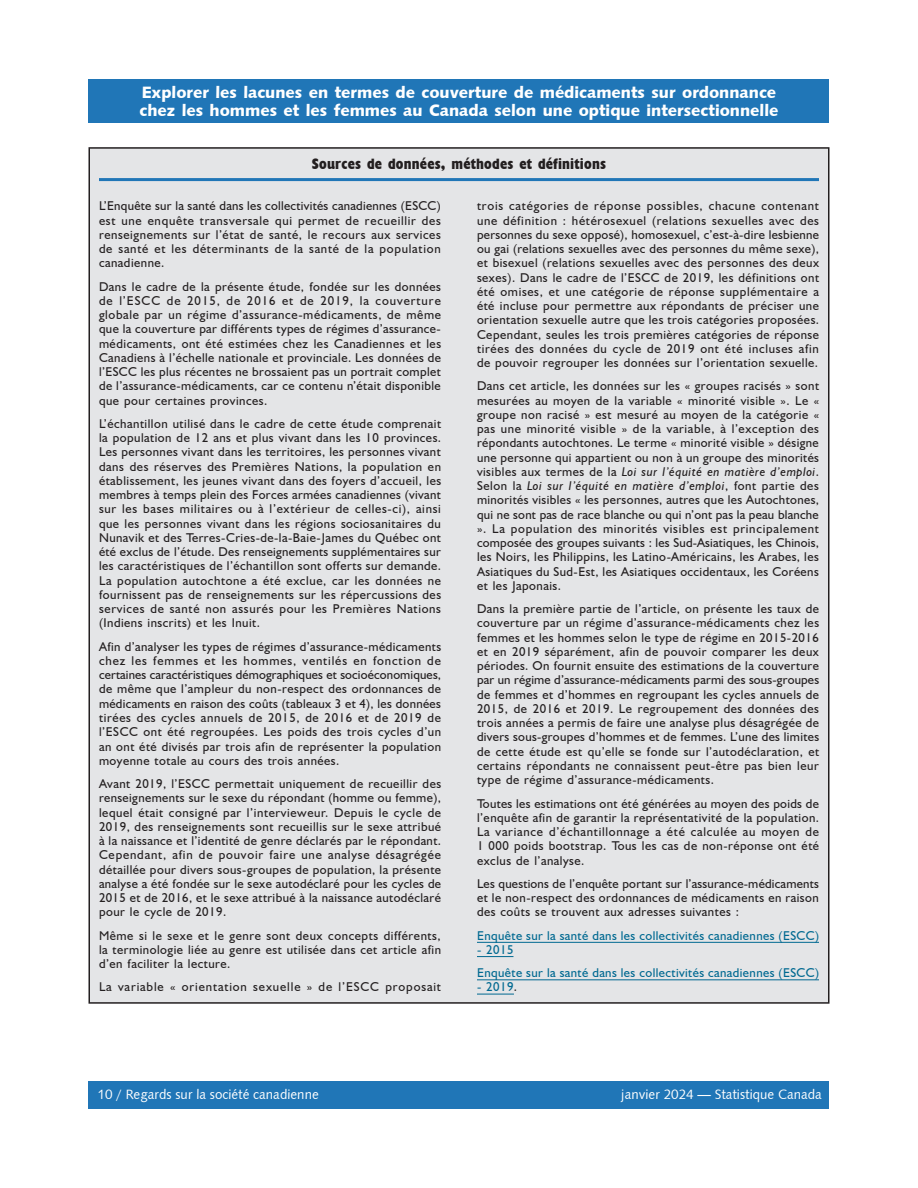
<style>
.page{position:relative;width:918px;height:1188px;background:#fff}
.page>*{position:absolute;margin:0;border:0;box-sizing:border-box;transform-origin:0 0}
.t1{font:16.5px/18px "Humanist 531 BT Black A";color:#fff}
.t2{font:700 condensed 15px "Humanist 521 BT Xtra";letter-spacing:.01em;color:#231f20}
.t3{font:13.5px "Humanist 531 BT Roman A";color:#fff}
.t4{font:12.75px/14.2px "Humanist 521 BT";letter-spacing:.04em;color:#231f20;text-align:justify}
.t5{font:12.75px/23.2px "Humanist 521 BT";letter-spacing:.03em;color:#006991}
.t6{font:12.75px "Humanist 521 BT";letter-spacing:.07em;color:#231f20}
.s1{font-style:italic}
.s2{color:#231f20}
</style>
<div class="page">
<div style="left:88px;top:1081px;width:742px;height:27px;background:#2076b7"></div>
<div style="left:88px;top:80px;width:742px;height:43px;background:#2076b7"></div>
<div style="left:89px;top:148px;width:740px;height:855px;background:#e4e5e7"></div>
<hr style="left:99px;top:178px;width:720px;height:3px;background:#2076b7">
<hr style="left:477px;top:942px;width:342px;height:1px;background:#006991">
<hr style="left:477px;top:956px;width:36px;height:1px;background:#006991">
<hr style="left:477px;top:980px;width:342px;height:1px;background:#006991">
<hr style="left:477px;top:994px;width:37px;height:1px;background:#006991">
<p class="t1" style="left:140px;top:83px;width:640px">Explorer les lacunes en termes de couverture de médicaments sur ordonnance chez les hommes et les femmes au Canada selon une optique intersectionnelle</p>
<p class="t2" style="left:312px;top:155px;width:296px">Sources de données, méthodes et définitions</p>
<p class="t4" style="left:99px;top:199px;width:343px">L’Enquête sur la santé dans les collectivités canadiennes (ESCC) est une enquête transversale qui permet de recueillir des renseignements sur l’état de santé, le recours aux services de santé et les déterminants de la santé de la population canadienne.</p>
<p class="t4" style="left:99px;top:279px;width:344px">Dans le cadre de la présente étude, fondée sur les données de l’ESCC de 2015, de 2016 et de 2019, la couverture globale par un régime d’assurance-médicaments, de même que la couverture par différents types de régimes d’assurance&shy;médicaments, ont été estimées chez les Canadiennes et les Canadiens à l’échelle nationale et provinciale. Les données de l’ESCC les plus récentes ne brossaient pas un portrait complet de l’assurance-médicaments, car ce contenu n’était disponible que pour certaines provinces.</p>
<p class="t4" style="left:99px;top:416px;width:344px">L’échantillon utilisé dans le cadre de cette étude comprenait la population de 12 ans et plus vivant dans les 10 provinces.<br>Les personnes vivant dans les territoires, les personnes vivant dans des réserves des Premières Nations, la population en établissement, les jeunes vivant dans des foyers d’accueil, les membres à temps plein des Forces armées canadiennes (vivant sur les bases militaires ou à l’extérieur de celles-ci), ainsi que les personnes vivant dans les régions sociosanitaires du Nunavik et des Terres-Cries-de-la-Baie-James du Québec ont été exclus de l’étude. Des renseignements supplémentaires sur les caractéristiques de l’échantillon sont offerts sur demande.<br>La population autochtone a été exclue, car les données ne fournissent pas de renseignements sur les répercussions des services de santé non assurés pour les Premières Nations (Indiens inscrits) et les Inuit.</p>
<p class="t4" style="left:99px;top:639px;width:344px">Afin d’analyser les types de régimes d’assurance-médicaments chez les femmes et les hommes, ventilés en fonction de certaines caractéristiques démographiques et socioéconomiques, de même que l’ampleur du non-respect des ordonnances de médicaments en raison des coûts (tableaux 3 et 4), les données tirées des cycles annuels de 2015, de 2016 et de 2019 de l’ESCC ont été regroupées. Les poids des trois cycles d’un an ont été divisés par trois afin de représenter la population moyenne totale au cours des trois années.</p>
<p class="t4" style="left:99px;top:776px;width:344px">Avant 2019, l’ESCC permettait uniquement de recueillir des renseignements sur le sexe du répondant (homme ou femme), lequel était consigné par l’intervieweur. Depuis le cycle de 2019, des renseignements sont recueillis sur le sexe attribué à la naissance et l’identité de genre déclarés par le répondant.<br>Cependant, afin de pouvoir faire une analyse désagrégée détaillée pour divers sous-groupes de population, la présente analyse a été fondée sur le sexe autodéclaré pour les cycles de 2015 et de 2016, et le sexe attribué à la naissance autodéclaré pour le cycle de 2019.</p>
<p class="t4" style="left:99px;top:928px;width:344px">Même si le sexe et le genre sont deux concepts différents, la terminologie liée au genre est utilisée dans cet article afin d’en faciliter la lecture.</p>
<p class="t6" style="left:99px;top:979px;width:344px">La variable « orientation sexuelle » de l’ESCC proposait</p>
<p class="t1" style="left:126px;top:83px;width:668px">Les symptômes à long terme de la COVID-19 au sein e la population ca adienne</p>
<p class="t4" style="left:477px;top:199px;width:344px">trois catégories de réponse possibles, chacune contenant une définition : hétérosexuel (relations sexuelles avec des personnes du sexe opposé), homosexuel, c’est-à-dire lesbienne ou gai (relations sexuelles avec des personnes du même sexe), et bisexuel (relations sexuelles avec des personnes des deux sexes). Dans le cadre de l’ESCC de 2019, les définitions ont été omises, et une catégorie de réponse supplémentaire a été incluse pour permettre aux répondants de préciser une orientation sexuelle autre que les trois catégories proposées.<br>Cependant, seules les trois premières catégories de réponse tirées des données du cycle de 2019 ont été incluses afin de pouvoir regrouper les données sur l’orientation sexuelle.</p>
<p class="t4" style="left:477px;top:379px;width:344px">Dans cet article, les données sur les « groupes racisés » sont mesurées au moyen de la variable « minorité visible ». Le « groupe non racisé » est mesuré au moyen de la catégorie « pas une minorité visible » de la variable, à l’exception des répondants autochtones. Le terme « minorité visible » désigne une personne qui appartient ou non à un groupe des minorités visibles aux termes de la <span class="s1">Loi sur l’équité en matière d’emploi</span>.<br>Selon la <span class="s1">Loi sur l’équité en matière d’emploi</span>, font partie des minorités visibles « les personnes, autres que les Autochtones, qui ne sont pas de race blanche ou qui n’ont pas la peau blanche ». La population des minorités visibles est principalement composée des groupes suivants : les Sud-Asiatiques, les Chinois, les Noirs, les Philippins, les Latino-Américains, les Arabes, les Asiatiques du Sud-Est, les Asiatiques occidentaux, les Coréens et les Japonais.</p>
<p class="t4" style="left:477px;top:601px;width:344px">Dans la première partie de l’article, on présente les taux de couverture par un régime d’assurance-médicaments chez les femmes et les hommes selon le type de régime en 2015-2016 et en 2019 séparément, afin de pouvoir comparer les deux périodes. On fournit ensuite des estimations de la couverture par un régime d’assurance-médicaments parmi des sous-groupes de femmes et d’hommes en regroupant les cycles annuels de 2015, de 2016 et 2019. Le regroupement des données des trois années a permis de faire une analyse plus désagrégée de divers sous-groupes d’hommes et de femmes. L’une des limites de cette étude est qu’elle se fonde sur l’autodéclaration, et certains répondants ne connaissent peut-être pas bien leur type de régime d’assurance-médicaments.</p>
<p class="t4" style="left:477px;top:796px;width:344px">Toutes les estimations ont été générées au moyen des poids de l’enquête afin de garantir la représentativité de la population.<br>La variance d’échantillonnage a été calculée au moyen de 1 000 poids bootstrap. Tous les cas de non-réponse ont été exclus de l’analyse.</p>
<p class="t4" style="left:477px;top:876px;width:343px">Les questions de l’enquête portant sur l’assurance-médicaments et le non-respect des ordonnances de médicaments en raison des coûts se trouvent aux adresses suivantes :</p>
<p class="t5" style="left:477px;top:923px;width:344px">Enquête sur la santé dans les collectivités canadiennes (ESCC)</p>
<p class="t5" style="left:477px;top:938px;width:344px">- 2015<br>Enquête sur la santé dans les collectivités canadiennes (ESCC)</p>
<p class="t5" style="left:477px;top:975px;width:42px">- 2019<span class="s2">.</span></p>
<p class="t3" style="left:98px;top:1086px;width:223px">10 / Regards sur la société canadienne</p>
<p class="t3" style="left:621px;top:1086px;width:203px">janvier 2024 — Statistique Canada</p>
</div>
